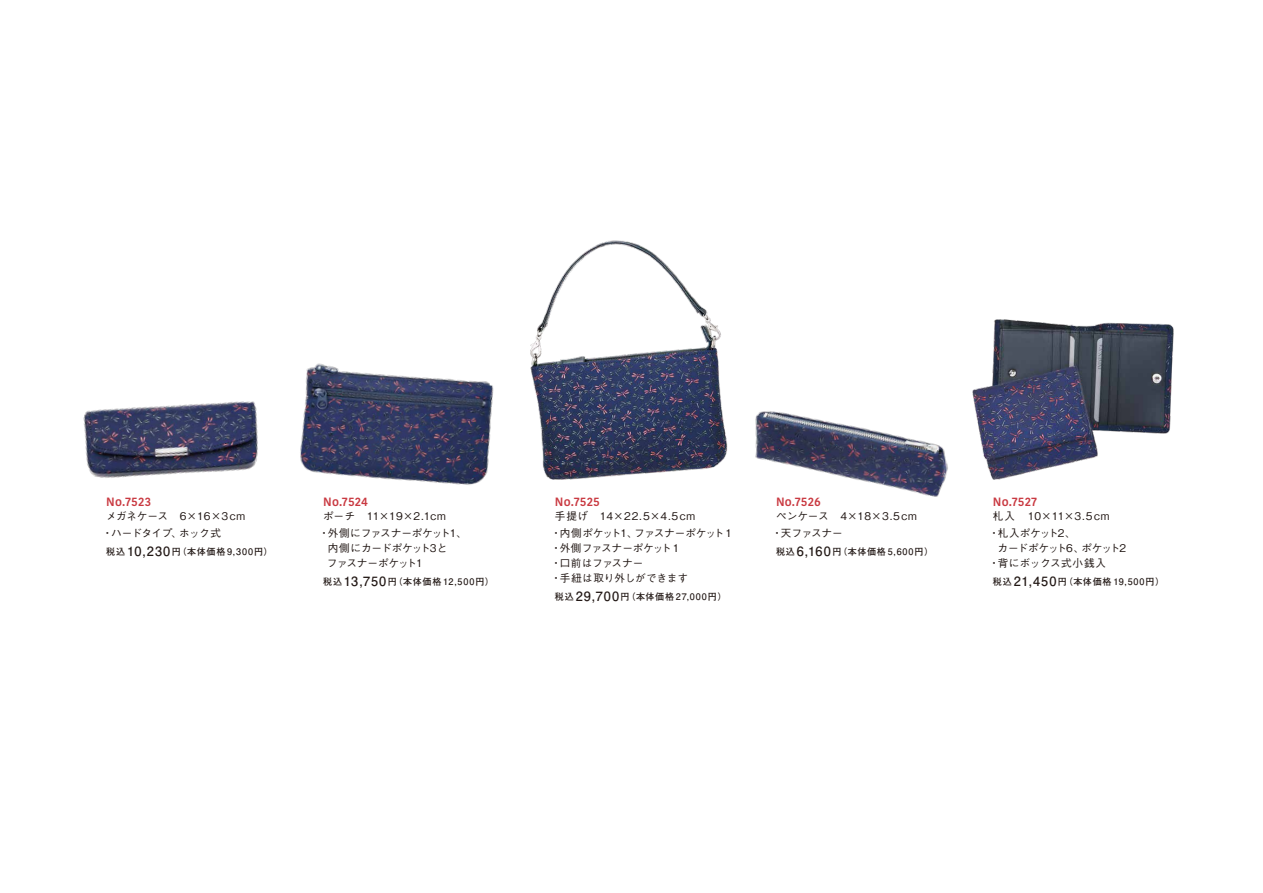
<style>
.page{position:relative;width:1263px;height:893px;background:#fff}
.page>*{position:absolute;margin:0;border:0;box-sizing:border-box;transform-origin:0 0}
.t1{font:600 12px "Kohinoor Bangla";letter-spacing:.015em;color:#c93941}
.t2{font:500 10.65px/14.9px "Gothic BBB Pro";letter-spacing:-.02em;color:#221815}
.t3{font:500 10.65px/17px "Gothic BBB Pro";letter-spacing:.005em;color:#221815}
.t4{font:700 9px "Futo Go B101 Pro";letter-spacing:.09em;color:#221815}
.s1{font-size:12.75px}
</style>
<div class="page">
<img style="left:83px;top:401px;width:175px;height:77px">
<img style="left:300px;top:363px;width:194px;height:122px">
<img style="left:530px;top:240px;width:198px;height:240px">
<img style="left:755px;top:411px;width:193px;height:86px">
<img style="left:972px;top:319px;width:202px;height:161px">
<p class="t1" style="left:106px;top:492px;width:46px">No.7523</p>
<p class="t2" style="left:102px;top:507px;width:144px;line-height:17px;text-indent:4px">メガネケース　6×16×3cm・ハードタイプ、ホック式</p>
<p class="t4" style="left:106px;top:544px;width:168px">税込 <span class="s1">10,230</span>円（本体価格9,300円）</p>
<p class="t1" style="left:323px;top:492px;width:46px">No.7524</p>
<p class="t2" style="left:319px;top:507px;width:150px;line-height:17px;text-indent:4px">ポーチ　11×19×2.1cm<br>・外側にファスナーポケット1、</p>
<p class="t2" style="left:327px;top:539px;width:122px">内側にカードポケット3とファスナーポケット1</p>
<p class="t4" style="left:323px;top:574px;width:173px">税込 <span class="s1">13,750</span>円（本体価格12,500円）</p>
<p class="t1" style="left:555px;top:492px;width:46px">No.7525</p>
<p class="t2" style="left:551px;top:507px;width:185px;line-height:17px;text-indent:4px">手提げ　14×22.5×4.5cm<br>・内側ポケット1、ファスナーポケット１</p>
<p class="t2" style="left:551px;top:539px;width:139px">・外側ファスナーポケット１・口前はファスナー<br>・手紐は取り外しができます</p>
<p class="t4" style="left:555px;top:589px;width:173px">税込 <span class="s1">29,700</span>円（本体価格27,000円）</p>
<p class="t1" style="left:776px;top:492px;width:46px">No.7526</p>
<p class="t3" style="left:772px;top:507px;width:146px;text-indent:4px">ペンケース　4×18×3.5cm・天ファスナー</p>
<p class="t4" style="left:776px;top:544px;width:159px">税込 <span class="s1">6,160</span>円（本体価格 5,600円）</p>
<p class="t1" style="left:993px;top:492px;width:46px">No.7527</p>
<p class="t3" style="left:989px;top:507px;width:122px;text-indent:4px">札入 10×11×3.5cm・札入ポケット2、</p>
<p class="t2" style="left:989px;top:539px;width:139px;text-indent:9px">カードポケット6、ポケット2・背にボックス式小銭入</p>
<p class="t4" style="left:993px;top:574px;width:173px">税込 <span class="s1">21,450</span>円（本体価格 19,500円）</p>
</div>
